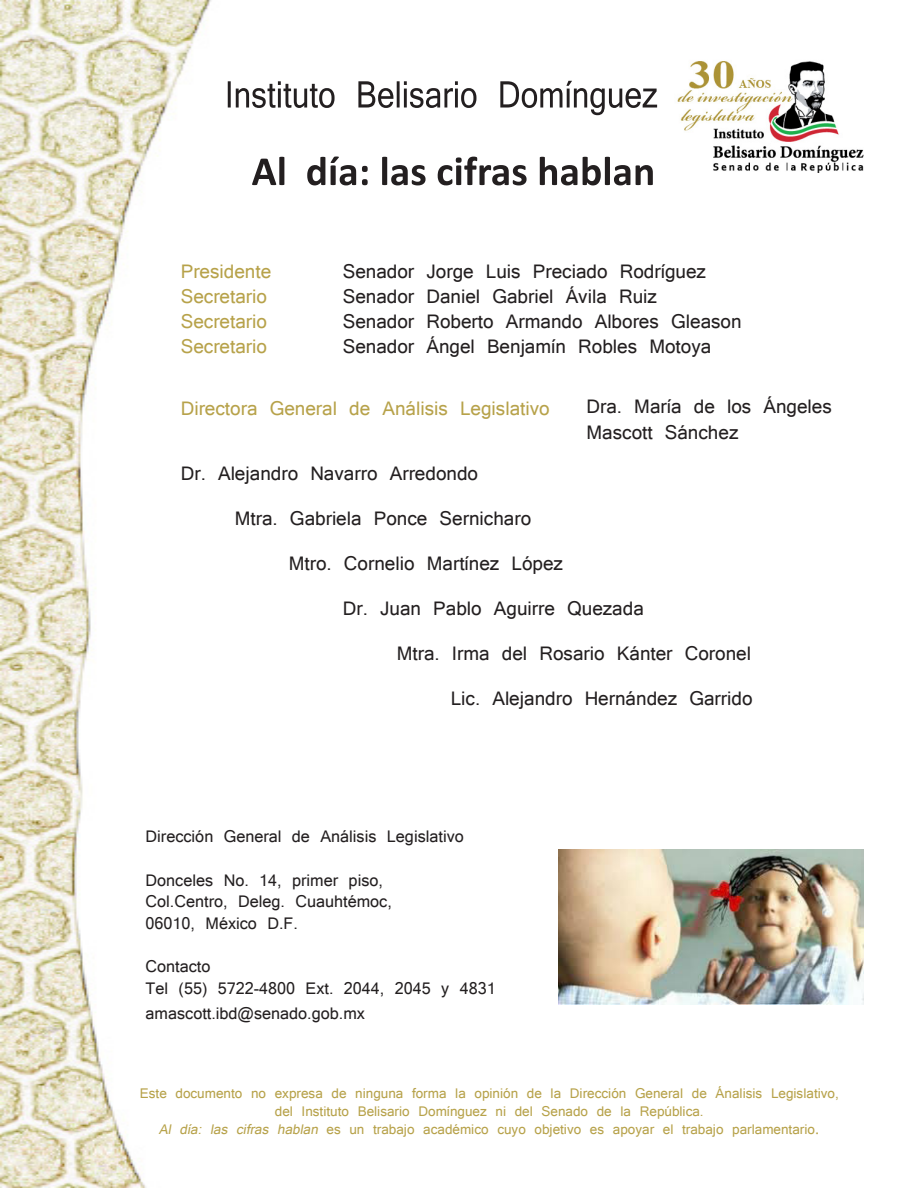
<style>
.page{position:relative;width:918px;height:1188px;background:#fff}
.page>*{position:absolute;margin:0;border:0;box-sizing:border-box;transform-origin:0 0}
.t1{font:21px/25.2px "Latha";color:#231f20}
.t2{font:21px "Latha";color:#b7a24a}
.t3{font:18px/21.6px "Latha";color:#231f20}
.t4{font:15px/18px "Latha";color:#b7a24a;text-align:center}
.s1{font-style:italic}
.s2{font-family:"Bookman Old Style"}
</style>
<div class="page">
<img style="left:0;top:0;width:211px;height:1188px">
<svg style="left:228px;top:81px;width:429px;height:34px"></svg>
<svg style="left:252px;top:157px;width:401px;height:28px"></svg>
<img style="left:677px;top:61px;width:187px;height:111px">
<img style="left:559px;top:849px;width:305px;height:155px">
<p class="t2" style="left:181px;top:255px;width:92px">Presidente</p>
<p class="t1" style="left:343px;top:259px;width:365px">Senador Jorge Luis Preciado Rodríguez</p>
<p class="t2" style="left:181px;top:280px;width:88px">Secretario</p>
<p class="t1" style="left:343px;top:284px;width:316px">Senador Daniel Gabriel Ávila Ruiz</p>
<p class="t2" style="left:181px;top:305px;width:88px">Secretario</p>
<p class="t1" style="left:343px;top:309px;width:400px">Senador Roberto Armando Albores Gleason</p>
<p class="t2" style="left:181px;top:330px;width:88px">Secretario</p>
<p class="t1" style="left:343px;top:334px;width:370px">Senador Ángel Benjamín Robles Motoya</p>
<p class="t2" style="left:181px;top:392px;width:371px">Directora General de Análisis Legislativo</p>
<p class="t1" style="left:586px;top:394px;width:247px">Dra. María de los Ángeles<br>Mascott Sánchez</p>
<p class="t1" style="left:181px;top:461px;width:299px">Dr. Alejandro Navarro Arredondo</p>
<p class="t1" style="left:235px;top:506px;width:298px">Mtra. Gabriela Ponce Sernicharo</p>
<p class="t1" style="left:289px;top:551px;width:276px">Mtro. Cornelio Martínez López</p>
<p class="t1" style="left:343px;top:596px;width:303px">Dr. Juan Pablo Aguirre Quezada</p>
<p class="t1" style="left:397px;top:641px;width:356px">Mtra. Irma del Rosario Kánter Coronel</p>
<p class="t1" style="left:451px;top:686px;width:303px">Lic. Alejandro Hernández Garrido</p>
<p class="t3" style="left:146px;top:826px;width:320px">Dirección General de Análisis Legislativo</p>
<p class="t3" style="left:146px;top:869px;width:248px">Donceles No. 14, primer piso,<br>Col.Centro, Deleg. Cuauhtémoc,<br>06010, México D.F.</p>
<p class="t3" style="left:146px;top:955px;width:352px">Contacto<br>Tel (55) 5722-4800 Ext. 2044, 2045 y 4831</p>
<p class="t3" style="left:146px;top:1002px;width:221px">amascott.ibd@senado.gob.mx</p>
<p class="t4" style="left:140px;top:1084px;width:701px">Este documento no expresa de ninguna forma la opinión de la Dirección General de Ánalisis Legislativo, del Instituto Belisario Domínguez ni del Senado de la República.<br><span class="s1">Al día: las cifras hablan</span> es un trabajo académico cuyo objetivo es apoyar el trabajo parlamentario<span class="s2">.</span></p>
</div>
